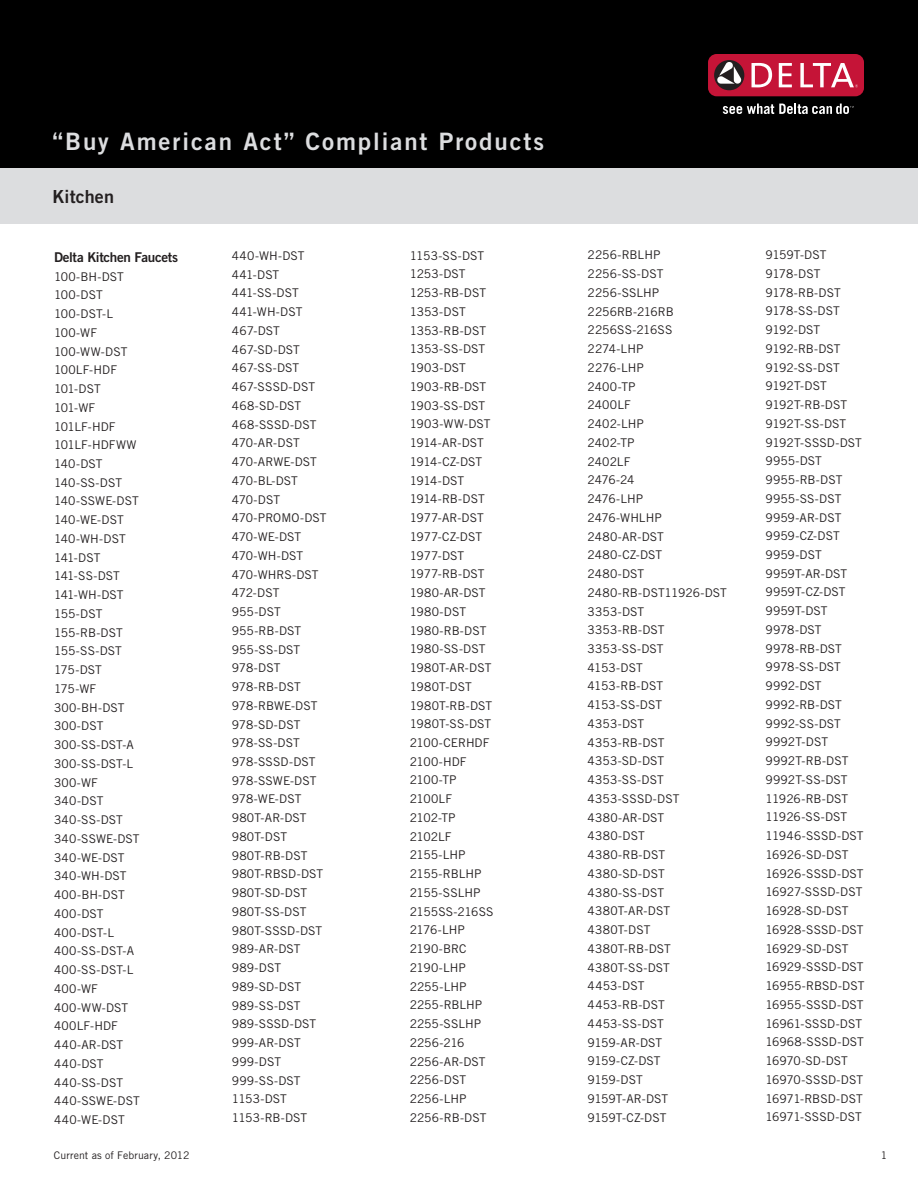
<style>
.page{position:relative;width:918px;height:1188px;background:#fff}
.page>*{position:absolute;margin:0;border:0;box-sizing:border-box;transform-origin:0 0}
.t1{font:24px "Trade Gothic Bold Two";letter-spacing:.08em;color:#dcdddf}
.t2{font:18px "Trade Gothic Bold Two";letter-spacing:.005em;color:#231f20}
.t3{font:13.5px "Trade Gothic Bold Two";letter-spacing:-.025em;color:#231f20}
.t4{font:12px/18.8px "Trade Gothic";letter-spacing:.005em;color:#231f20}
.t5{font:10.5px "Trade Gothic";letter-spacing:.01em;color:#231f20}
</style>
<div class="page">
<div style="left:0;top:167px;width:918px;height:57px;background:#dcdddf"></div>
<div style="left:0;top:0;width:918px;height:167px;background:#000"></div>
<div style="left:708px;top:54px;width:156px;height:42px;background:#c51437;border-radius:9px"></div>
<div style="left:714px;top:60px;width:30px;height:30px;background:#231f20;border-radius:50%"></div>
<svg style="left:752px;top:63px;width:20px;height:24px"></svg>
<svg style="left:779px;top:63px;width:13px;height:24px"></svg>
<svg style="left:800px;top:63px;width:58px;height:24px"></svg>
<svg style="left:717px;top:62px;width:25px;height:22px"></svg>
<svg style="left:723px;top:104px;width:131px;height:10px"></svg>
<h1 class="t1" style="left:52px;top:127px;width:493px">“Buy American Act” Compliant Products</h1>
<h2 class="t2" style="left:52px;top:185px;width:63px">Kitchen</h2>
<p class="t3" style="left:54px;top:249px;width:126px">Delta Kitchen Faucets</p>
<p class="t4" style="left:54px;top:267px;width:87px">100-BH-DST<br>100-DST<br>100-DST-L<br>100-WF<br>100-WW-DST<br>100LF-HDF<br>101-DST<br>101-WF<br>101LF-HDF<br>101LF-HDFWW<br>140-DST<br>140-SS-DST<br>140-SSWE-DST<br>140-WE-DST<br>140-WH-DST<br>141-DST<br>141-SS-DST<br>141-WH-DST<br>155-DST<br>155-RB-DST<br>155-SS-DST<br>175-DST<br>175-WF<br>300-BH-DST<br>300-DST<br>300-SS-DST-A<br>300-SS-DST-L<br>300-WF<br>340-DST<br>340-SS-DST<br>340-SSWE-DST<br>340-WE-DST<br>340-WH-DST<br>400-BH-DST<br>400-DST<br>400-DST-L<br>400-SS-DST-A<br>400-SS-DST-L<br>400-WF<br>400-WW-DST<br>400LF-HDF<br>440-AR-DST<br>440-DST<br>440-SS-DST<br>440-SSWE-DST<br>440-WE-DST</p>
<p class="t4" style="left:232px;top:246px;width:96px">440-WH-DST<br>441-DST<br>441-SS-DST<br>441-WH-DST<br>467-DST<br>467-SD-DST<br>467-SS-DST<br>467-SSSD-DST<br>468-SD-DST<br>468-SSSD-DST<br>470-AR-DST<br>470-ARWE-DST<br>470-BL-DST<br>470-DST<br>470-PROMO-DST<br>470-WE-DST<br>470-WH-DST<br>470-WHRS-DST<br>472-DST<br>955-DST<br>955-RB-DST<br>955-SS-DST<br>978-DST<br>978-RB-DST<br>978-RBWE-DST<br>978-SD-DST<br>978-SS-DST<br>978-SSSD-DST<br>978-SSWE-DST<br>978-WE-DST<br>980T-AR-DST<br>980T-DST<br>980T-RB-DST<br>980T-RBSD-DST<br>980T-SD-DST<br>980T-SS-DST<br>980T-SSSD-DST<br>989-AR-DST<br>989-DST<br>989-SD-DST<br>989-SS-DST<br>989-SSSD-DST<br>999-AR-DST<br>999-DST<br>999-SS-DST<br>1153-DST<br>1153-RB-DST</p>
<p class="t4" style="left:410px;top:246px;width:85px">1153-SS-DST<br>1253-DST<br>1253-RB-DST<br>1353-DST<br>1353-RB-DST<br>1353-SS-DST<br>1903-DST<br>1903-RB-DST<br>1903-SS-DST<br>1903-WW-DST<br>1914-AR-DST<br>1914-CZ-DST<br>1914-DST<br>1914-RB-DST<br>1977-AR-DST<br>1977-CZ-DST<br>1977-DST<br>1977-RB-DST<br>1980-AR-DST<br>1980-DST<br>1980-RB-DST<br>1980-SS-DST<br>1980T-AR-DST<br>1980T-DST<br>1980T-RB-DST<br>1980T-SS-DST<br>2100-CERHDF<br>2100-HDF<br>2100-TP<br>2100LF<br>2102-TP<br>2102LF<br>2155-LHP<br>2155-RBLHP<br>2155-SSLHP<br>2155SS-216SS<br>2176-LHP<br>2190-BRC<br>2190-LHP<br>2255-LHP<br>2255-RBLHP<br>2255-SSLHP<br>2256-216<br>2256-AR-DST<br>2256-DST<br>2256-LHP<br>2256-RB-DST</p>
<p class="t4" style="left:588px;top:246px;width:141px">2256-RBLHP<br>2256-SS-DST<br>2256-SSLHP<br>2256RB-216RB<br>2256SS-216SS<br>2274-LHP<br>2276-LHP<br>2400-TP<br>2400LF<br>2402-LHP<br>2402-TP<br>2402LF<br>2476-24<br>2476-LHP<br>2476-WHLHP<br>2480-AR-DST<br>2480-CZ-DST<br>2480-DST<br>2480-RB-DST11926-DST<br>3353-DST<br>3353-RB-DST<br>3353-SS-DST<br>4153-DST<br>4153-RB-DST<br>4153-SS-DST<br>4353-DST<br>4353-RB-DST<br>4353-SD-DST<br>4353-SS-DST<br>4353-SSSD-DST<br>4380-AR-DST<br>4380-DST<br>4380-RB-DST<br>4380-SD-DST<br>4380-SS-DST<br>4380T-AR-DST<br>4380T-DST<br>4380T-RB-DST<br>4380T-SS-DST<br>4453-DST<br>4453-RB-DST<br>4453-SS-DST<br>9159-AR-DST<br>9159-CZ-DST<br>9159-DST<br>9159T-AR-DST<br>9159T-CZ-DST</p>
<p class="t4" style="left:766px;top:245px;width:100px">9159T-DST<br>9178-DST<br>9178-RB-DST<br>9178-SS-DST<br>9192-DST<br>9192-RB-DST<br>9192-SS-DST<br>9192T-DST<br>9192T-RB-DST<br>9192T-SS-DST<br>9192T-SSSD-DST<br>9955-DST<br>9955-RB-DST<br>9955-SS-DST<br>9959-AR-DST<br>9959-CZ-DST<br>9959-DST<br>9959T-AR-DST<br>9959T-CZ-DST<br>9959T-DST<br>9978-DST<br>9978-RB-DST<br>9978-SS-DST<br>9992-DST<br>9992-RB-DST<br>9992-SS-DST<br>9992T-DST<br>9992T-RB-DST<br>9992T-SS-DST<br>11926-RB-DST<br>11926-SS-DST<br>11946-SSSD-DST<br>16926-SD-DST<br>16926-SSSD-DST<br>16927-SSSD-DST<br>16928-SD-DST<br>16928-SSSD-DST<br>16929-SD-DST<br>16929-SSSD-DST<br>16955-RBSD-DST<br>16955-SSSD-DST<br>16961-SSSD-DST<br>16968-SSSD-DST<br>16970-SD-DST<br>16970-SSSD-DST<br>16971-RBSD-DST<br>16971-SSSD-DST</p>
<p class="t5" style="left:54px;top:1149px;width:137px">Current as of February, 2012</p>
<p class="t5" style="left:881px;top:1149px;width:8px">1</p>
</div>
